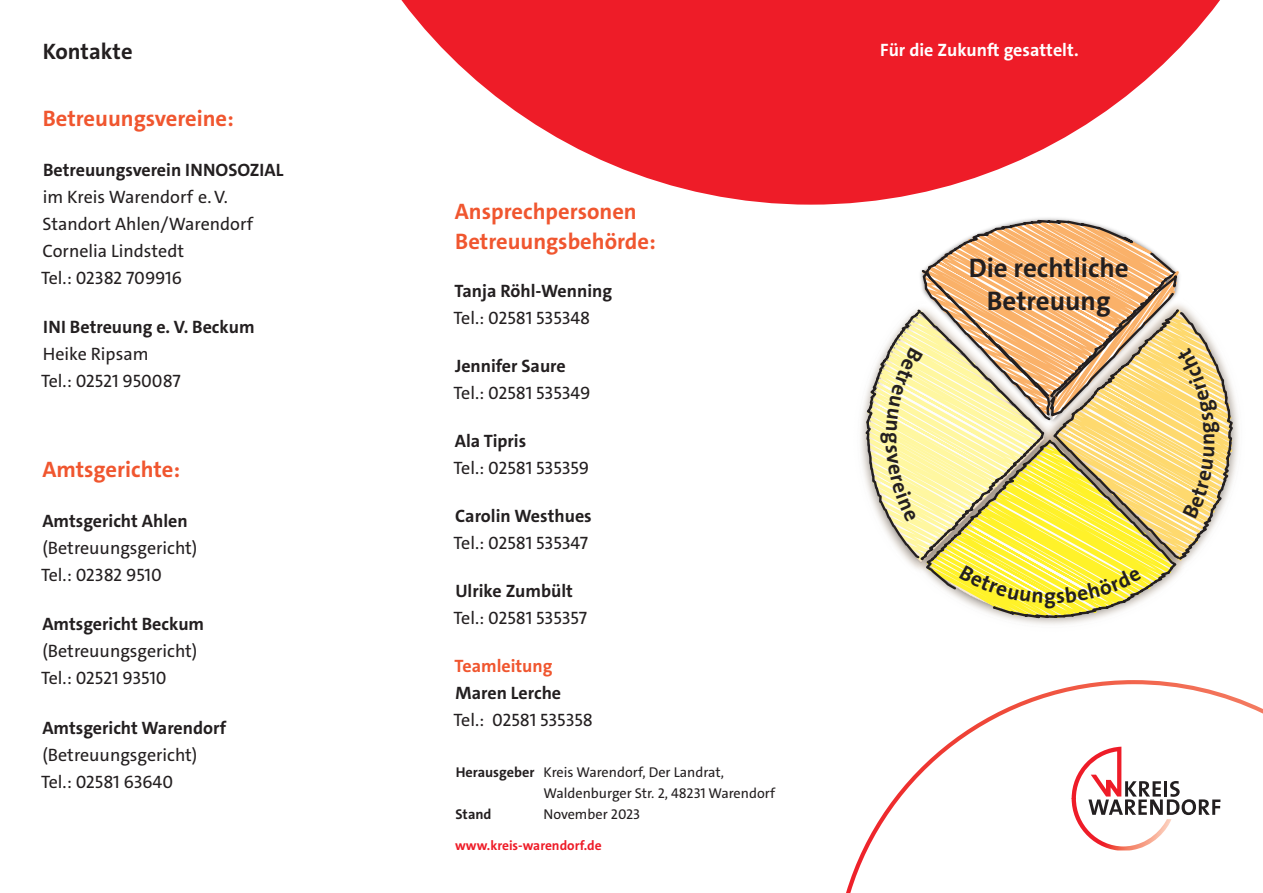
<style>
.page{position:relative;width:1263px;height:893px;background:#fff}
.page>*{position:absolute;margin:0;border:0;box-sizing:border-box;transform-origin:0 0}
.t1{font:700 27px/33px "The Sans C4 s";color:#231f20;text-align:center}
.t2{font:700 22.5px/30px "The Sans C4 s";color:#f0562f}
.t3{font:700 22.5px "The Sans C4 s";color:#231f20}
.t4{font:700 21.3px "The Sans";color:#231f20}
.t5{font:18px/27px "The Sans C4 s";color:#231f20}
.t6{font:700 18px "The Sans C4 s";color:#231f20}
.t7{font:700 18px "The Sans C4 s";color:#fff}
.t8{font:700 18px "The Sans C4 s";color:#f0562f}
.t9{font:14.25px/21px "The Sans C4 s";color:#231f20}
.t10{font:700 14.25px "The Sans C4 s";color:#231f20}
.t11{font:700 13.5px "The Sans C4 s";color:#ee1c28}
.s1{font-weight:700}
</style>
<div class="page">
<svg style="left:401px;top:0;width:819px;height:205px;fill:#ee1c28"></svg>
<svg style="left:846px;top:680px;width:417px;height:213px"></svg>
<svg style="left:1071px;top:747px;width:149px;height:103px"></svg>
<svg style="left:864px;top:218px;width:370px;height:407px"></svg>
<p class="t3" style="left:43px;top:37px;width:91px">Kontakte</p>
<p class="t2" style="left:43px;top:104px;width:193px">Betreuungsvereine:</p>
<p class="t6" style="left:43px;top:158px;width:242px">Betreuungsverein INNOSOZIAL</p>
<p class="t5" style="left:41px;top:183px;width:213px">im Kreis Warendorf e. V.<br>Standort Ahlen/Warendorf<br>Cornelia Lindstedt<br>Tel.: 02382 709916</p>
<p class="t6" style="left:43px;top:316px;width:213px">INI Betreuung e. V. Beckum</p>
<p class="t5" style="left:41px;top:341px;width:141px">Heike Ripsam<br>Tel.: 02521 950087</p>
<p class="t2" style="left:42px;top:455px;width:139px">Amtsgerichte:</p>
<p class="t6" style="left:42px;top:509px;width:147px">Amtsgericht Ahlen</p>
<p class="t5" style="left:41px;top:534px;width:158px">(Betreuungsgericht)<br>Tel.: 02382 9510</p>
<p class="t6" style="left:42px;top:613px;width:163px">Amtsgericht Beckum</p>
<p class="t5" style="left:41px;top:638px;width:158px">(Betreuungsgericht)<br>Tel.: 02521 93510</p>
<p class="t6" style="left:42px;top:716px;width:185px">Amtsgericht Warendorf</p>
<p class="t5" style="left:41px;top:741px;width:158px">(Betreuungsgericht)<br>Tel.: 02581 63640</p>
<p class="t2" style="left:455px;top:196px;width:202px">Ansprechpersonen<br>Betreuungsbehörde:</p>
<p class="t6" style="left:455px;top:279px;width:159px">Tanja Röhl-Wenning</p>
<p class="t5" style="left:454px;top:304px;width:138px">Tel.: 02581 535348</p>
<p class="t6" style="left:455px;top:354px;width:112px">Jennifer Saure</p>
<p class="t5" style="left:454px;top:379px;width:138px">Tel.: 02581 535349</p>
<p class="t6" style="left:455px;top:429px;width:73px">Ala Tipris</p>
<p class="t5" style="left:454px;top:454px;width:137px">Tel.: 02581 535359</p>
<p class="t6" style="left:455px;top:504px;width:138px">Carolin Westhues</p>
<p class="t5" style="left:454px;top:529px;width:136px">Tel.: 02581 535347</p>
<p class="t6" style="left:455px;top:579px;width:119px">Ulrike Zumbült</p>
<p class="t5" style="left:454px;top:604px;width:135px">Tel.: 02581 535357</p>
<p class="t8" style="left:455px;top:654px;width:99px">Teamleitung</p>
<p class="t6" style="left:456px;top:681px;width:107px">Maren Lerche</p>
<p class="t5" style="left:454px;top:706px;width:141px">Tel.: 02581 535358</p>
<p class="t9" style="left:543px;top:761px;width:233px;text-indent:-88px"><span class="s1">Herausgeber</span> Kreis Warendorf, Der Landrat,<br>Waldenburger Str. 2, 48231 Warendorf</p>
<p class="t10" style="left:456px;top:805px;width:37px">Stand</p>
<p class="t9" style="left:543px;top:803px;width:98px">November 2023</p>
<p class="t11" style="left:455px;top:836px;width:148px">www.kreis-warendorf.de</p>
<p class="t7" style="left:880px;top:38px;width:200px">Für die Zukunft gesattelt.</p>
<p class="t4" style="left:907px;top:432px;width:13px;rotate:90deg">g</p>
<h1 class="t1" style="left:969px;top:252px;width:162px">Die rechtliche<br>Betreuung</h1>
<p class="t4" style="left:1044px;top:582px;width:13px">g</p>
<p class="t4" style="left:1194px;top:445px;width:14px;rotate:-90deg">n</p>
</div>
